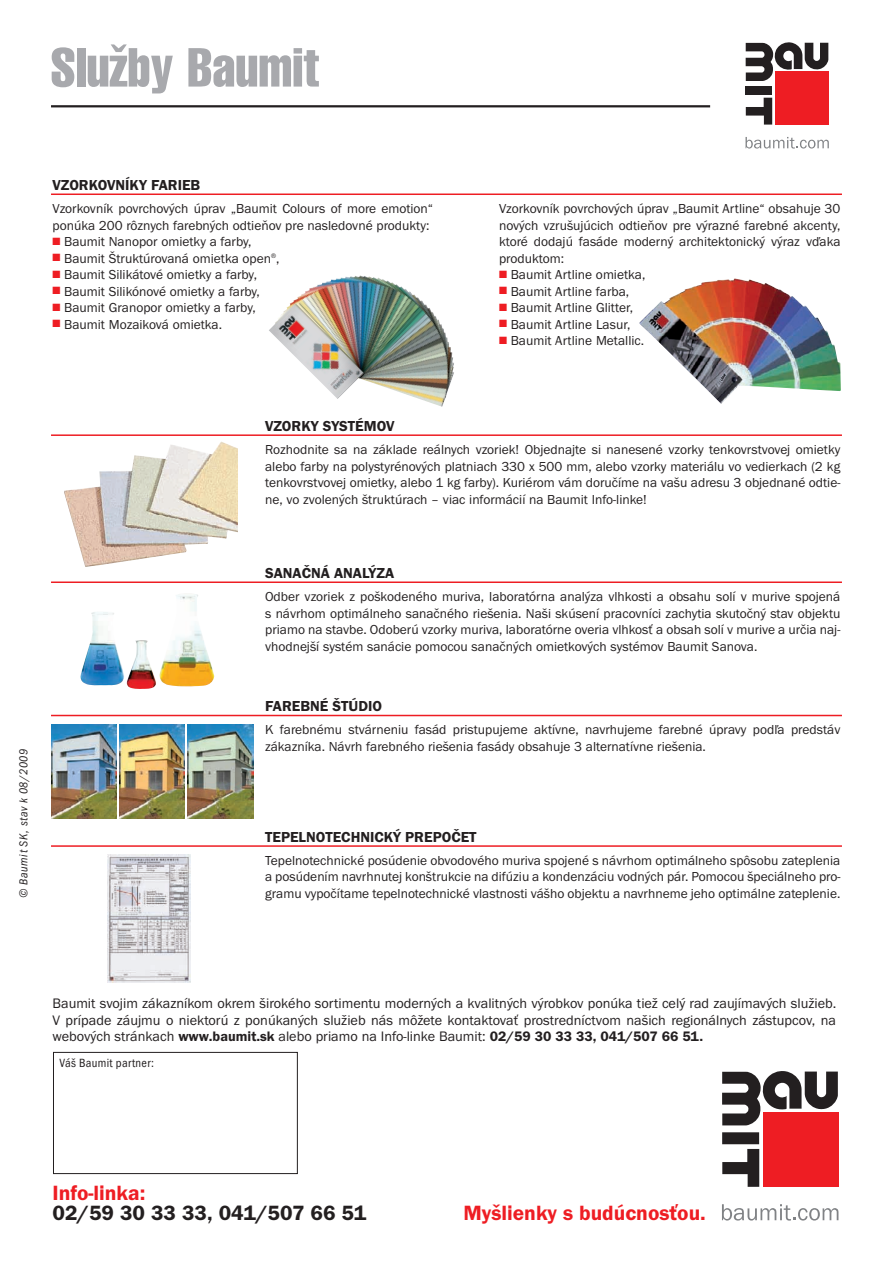
<style>
.page{position:relative;width:893px;height:1263px;background:#fff}
.page>*{position:absolute;margin:0;border:0;box-sizing:border-box;transform-origin:0 0}
.t1{font:54px "Helvetica Compressed CE";color:#a8a9ad}
.t2{font:600 21.3px "Franklin Got Itc TCE";color:#ee1d23}
.t3{font:600 21.3px "Franklin Got Itc TCE";color:#231f20}
.t4{font:600 15px "Franklin Got Itc TCE";color:#231f20}
.t5{font:14.25px/16.5px "Franklin Got Itc TCE";color:#231f20;text-align:justify}
.t6{font:13.5px/16.5px "Franklin Got Itc TCE";color:#231f20;text-align:justify}
.t7{font:condensed 12.3px "Franklin Got Itc TCE";letter-spacing:.025em;color:#231f20}
.t8{font:italic condensed 12px "Franklin Got Itc TCE";letter-spacing:.05em;color:#231f20}
.s1{color:#ee1d23}
.s2{font-weight:600}
</style>
<div class="page">
<hr style="left:51px;top:105px;width:659px;height:2px;background:#231f20">
<img style="left:269px;top:275px;width:185px;height:132px">
<img style="left:639px;top:278px;width:202px;height:126px">
<img style="left:64px;top:441px;width:174px;height:126px">
<img style="left:80px;top:594px;width:134px;height:95px">
<img style="left:107px;top:855px;width:84px;height:128px">
<hr style="left:51px;top:193px;width:791px;height:2px;background:#ee1d23">
<hr style="left:51px;top:434px;width:791px;height:2px;background:#ee1d23">
<hr style="left:51px;top:581px;width:791px;height:2px;background:#ee1d23">
<hr style="left:51px;top:715px;width:791px;height:1px;background:#ee1d23">
<hr style="left:51px;top:845px;width:791px;height:2px;background:#ee1d23">
<svg style="left:746px;top:42px;width:83px;height:83px"></svg>
<div style="left:775px;top:72px;width:54px;height:53px;background:#ee1d23"></div>
<svg style="left:745px;top:137px;width:84px;height:12px"></svg>
<div style="left:53px;top:1052px;width:245px;height:122px;border:1px solid #231f20"></div>
<svg style="left:722px;top:1071px;width:116px;height:116px"></svg>
<div style="left:763px;top:1112px;width:76px;height:75px;background:#ee1d23"></div>
<svg style="left:722px;top:1204px;width:116px;height:16px"></svg>
<img style="left:51px;top:725px;width:66px;height:93px">
<img style="left:119px;top:725px;width:66px;height:93px">
<img style="left:187px;top:725px;width:66px;height:93px">
<h1 class="t1" style="left:50px;top:48px;width:270px">SluÏby Baumit</h1>
<p class="t4" style="left:53px;top:180px;width:149px">VZORKOVNÍKY FARIEB</p>
<p class="t6" style="left:53px;top:202px;width:382px">Vzorkovník povrchových úprav „Baumit Colours of more emotion“ ponúka 200 rôznych farebných odtieňov pre nasledovné produkty:</p>
<p class="t6" style="left:53px;top:235px;width:200px"><span class="s1">■</span> Baumit Nanopor omietky a farby,</p>
<p class="t6" style="left:53px;top:251px;width:228px"><span class="s1">■</span> Baumit Štruktúrovaná omietka open<sup>®</sup>,</p>
<p class="t6" style="left:53px;top:268px;width:206px"><span class="s1">■</span> Baumit Silikátové omietky a farby,</p>
<p class="t6" style="left:53px;top:284px;width:209px"><span class="s1">■</span> Baumit Silikónové omietky a farby,</p>
<p class="t6" style="left:53px;top:301px;width:205px"><span class="s1">■</span> Baumit Granopor omietky a farby,</p>
<p class="t6" style="left:53px;top:317px;width:171px"><span class="s1">■</span> Baumit Mozaiková omietka.</p>
<p class="t6" style="left:499px;top:202px;width:343px">Vzorkovník povrchových úprav „Baumit Artline“ obsahuje 30 nových vzrušujúcich odtieňov pre výrazné farebné akcenty, ktoré dodajú fasáde moderný architektonický výraz vďaka produktom:</p>
<p class="t6" style="left:499px;top:268px;width:148px"><span class="s1">■</span> Baumit Artline omietka,</p>
<p class="t6" style="left:499px;top:284px;width:132px"><span class="s1">■</span> Baumit Artline farba,</p>
<p class="t6" style="left:499px;top:301px;width:136px"><span class="s1">■</span> Baumit Artline Glitter,</p>
<p class="t6" style="left:499px;top:317px;width:133px"><span class="s1">■</span> Baumit Artline Lasur,</p>
<p class="t6" style="left:499px;top:334px;width:147px"><span class="s1">■</span> Baumit Artline Metallic.</p>
<p class="t8" style="left:20px;top:898px;width:150px;rotate:-90deg">© Baumit SK, stav k 08/2009</p>
<p class="t4" style="left:265px;top:421px;width:131px">VZORKY SYSTÉMOV</p>
<p class="t6" style="left:265px;top:443px;width:577px">Rozhodnite sa na základe reálnych vzoriek! Objednajte si nanesené vzorky tenkovrstvovej omietky alebo farby na polystyrénových platniach 330 x 500 mm, alebo vzorky materiálu vo vedierkach (2 kg tenkovrstvovej omietky, alebo 1 kg farby). Kuriérom vám doručíme na vašu adresu 3 objednané odtie&shy;ne, vo zvolených štruktúrach – viac informácií na Baumit Info-linke!</p>
<p class="t4" style="left:265px;top:568px;width:131px">SANAČNÁ ANALÝZA</p>
<p class="t6" style="left:265px;top:590px;width:577px">Odber vzoriek z poškodeného muriva, laboratórna analýza vlhkosti a obsahu solí v murive spojená s návrhom optimálneho sanačného riešenia. Naši skúsení pracovníci zachytia skutočný stav objektu priamo na stavbe. Odoberú vzorky muriva, laboratórne overia vlhkosť a obsah solí v murive a určia naj&shy;vhodnejší systém sanácie pomocou sanačných omietkových systémov Baumit Sanova.</p>
<p class="t4" style="left:265px;top:701px;width:118px">FAREBNÉ ŠTÚDIO</p>
<p class="t6" style="left:265px;top:723px;width:577px">K farebnému stvárneniu fasád pristupujeme aktívne, navrhujeme farebné úpravy podľa predstáv zákazníka. Návrh farebného riešenia fasády obsahuje 3 alternatívne riešenia.</p>
<p class="t4" style="left:265px;top:832px;width:213px">TEPELNOTECHNICKÝ PREPOČET</p>
<p class="t6" style="left:265px;top:853px;width:577px">Tepelnotechnické posúdenie obvodového muriva spojené s návrhom optimálneho spôsobu zateplenia a posúdením navrhnutej konštrukcie na difúziu a kondenzáciu vodných pár. Pomocou špeciálneho pro&shy;gramu vypočítame tepelnotechnické vlastnosti vášho objektu a navrhneme jeho optimálne zateplenie.</p>
<p class="t5" style="left:53px;top:996px;width:785px">Baumit svojim zákazníkom okrem širokého sortimentu moderných a kvalitných výrobkov ponúka tiež celý rad zaujímavých služieb.<br>V prípade záujmu o niektorú z ponúkaných služieb nás môžete kontaktovať prostredníctvom našich regionálnych zástupcov, na webových stránkach <span class="s2">www.baumit.sk</span> alebo priamo na Info-linke Baumit: <span class="s2">02/59 30 33 33, 041/507 66 51.</span></p>
<p class="t7" style="left:59px;top:1058px;width:96px">Váš Baumit partner:</p>
<h2 class="t2" style="left:53px;top:1186px;width:94px">Info-linka:</h2>
<h2 class="t3" style="left:53px;top:1206px;width:315px">02/59 30 33 33, 041/507 66 51</h2>
<h2 class="t2" style="left:463px;top:1206px;width:244px">Myšlienky s budúcnosťou.</h2>
</div>
